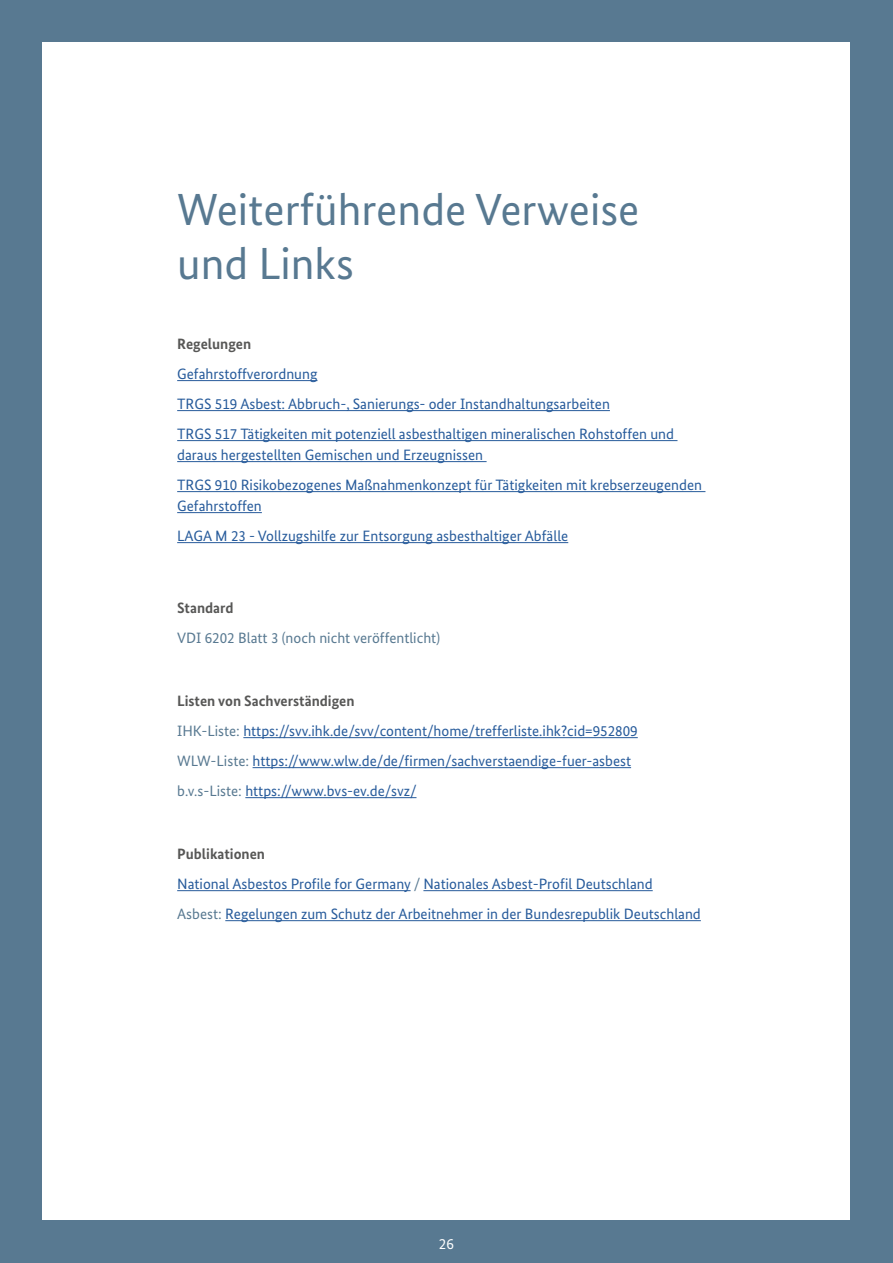
<style>
.page{position:relative;width:893px;height:1263px;background:#587991}
.page>*{position:absolute;margin:0;border:0;box-sizing:border-box;transform-origin:0 0}
.t1{font:45px/54px "Bundes Sans";color:#587991}
.t2{font:15px/30px "Bundes Sans";color:#275b9b}
.t3{font:15px "Bundes Sans";color:#587991}
.t4{font:700 15px "Bundes Sans";color:#575756}
.t5{font:15px "Bundes Sans";color:#fff}
.s1{font-weight:700;color:#575756}
.s2{color:#587991}
</style>
<div class="page">
<div style="left:43px;top:43px;width:807px;height:1177px;background:#fff"></div>
<hr style="left:177px;top:380px;width:140px;height:1px;background:#275b9b">
<hr style="left:177px;top:410px;width:433px;height:1px;background:#275b9b">
<hr style="left:177px;top:440px;width:500px;height:1px;background:#275b9b">
<hr style="left:177px;top:461px;width:310px;height:1px;background:#275b9b">
<hr style="left:177px;top:491px;width:528px;height:1px;background:#275b9b">
<hr style="left:177px;top:512px;width:85px;height:1px;background:#275b9b">
<hr style="left:177px;top:542px;width:391px;height:1px;background:#275b9b">
<hr style="left:243px;top:737px;width:395px;height:1px;background:#275b9b">
<hr style="left:253px;top:767px;width:378px;height:1px;background:#275b9b">
<hr style="left:245px;top:797px;width:171px;height:1px;background:#275b9b">
<hr style="left:177px;top:890px;width:234px;height:1px;background:#275b9b">
<hr style="left:423px;top:890px;width:230px;height:1px;background:#275b9b">
<hr style="left:225px;top:920px;width:476px;height:1px;background:#275b9b">
<h1 class="t1" style="left:177px;top:182px;width:464px">Weiterführende Verweise und Links</h1>
<p class="t4" style="left:177px;top:334px;width:76px">Regelungen</p>
<p class="t2" style="left:177px;top:358px;width:498px">Gefahrstoffverordnung<br>TRGS 519 Asbest: Abbruch-, Sanierungs- oder Instandhaltungsarbeiten<br>TRGS 517 Tätigkeiten mit potenziell asbesthaltigen mineralischen Rohstoffen und</p>
<p class="t2" style="left:177px;top:439px;width:526px">daraus hergestellten Gemischen und Erzeugnissen<br>TRGS 910 Risikobezogenes Maßnahmenkonzept für Tätigkeiten mit krebserzeugenden</p>
<p class="t2" style="left:177px;top:490px;width:393px">Gefahrstoffen<br>LAGA M 23 - Vollzugshilfe zur Entsorgung asbesthaltiger Abfälle</p>
<p class="t4" style="left:177px;top:598px;width:58px">Standard</p>
<p class="t3" style="left:177px;top:628px;width:265px">VDI 6202 Blatt 3 (noch nicht veröffentlicht)</p>
<p class="t2" style="left:177px;top:685px;width:462px"><span class="s1">Listen von Sachverständigen<br></span><span class="s2">IHK-Liste:</span> https://svv.ihk.de/svv/content/home/trefferliste.ihk?cid=952809<br><span class="s2">WLW-Liste:</span> https://www.wlw.de/de/firmen/sachverstaendige-fuer-asbest <span class="s2">b.v.s-Liste:</span> https://www.bvs-ev.de/svz/</p>
<p class="t2" style="left:177px;top:838px;width:525px"><span class="s1">Publikationen<br></span>National Asbestos Profile for Germany <span class="s2">/</span> Nationales Asbest-Profil Deutschland<br><span class="s2">Asbest:</span> Regelungen zum Schutz der Arbeitnehmer in der Bundesrepublik Deutschland</p>
<p class="t5" style="left:439px;top:1235px;width:16px">26</p>
</div>
